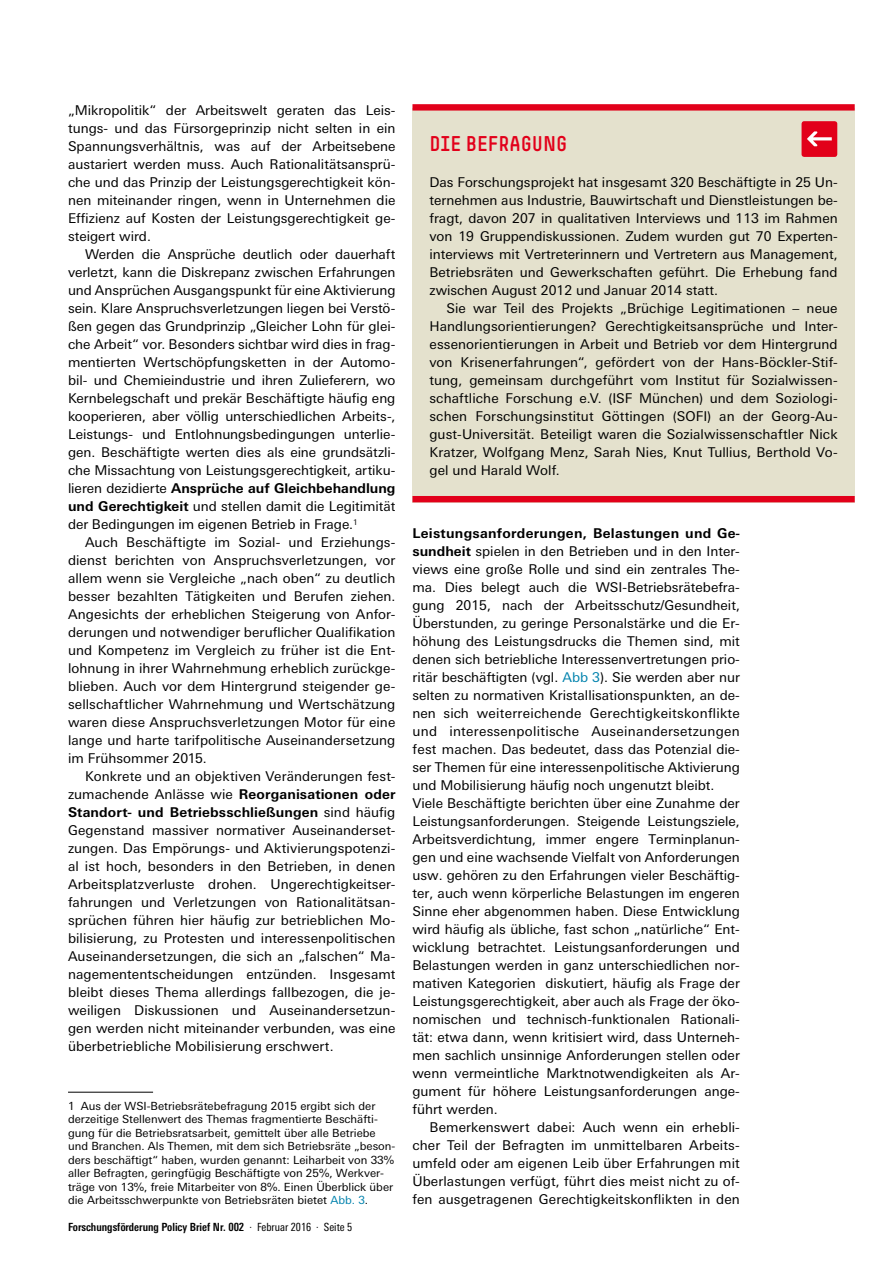
<style>
.page{position:relative;width:893px;height:1263px;background:#fff}
.page>*{position:absolute;margin:0;border:0;box-sizing:border-box;transform-origin:0 0}
.t1{font:21px "Simple HBS";color:#e2001a}
.Copytext_ohne_Einzug{font:13.5px/18px "Univers Next Pro";color:#000;text-align:justify}
.Copytext_mit_Einzug{font:13.5px/18px "Univers Next Pro";letter-spacing:.005em;color:#000;text-align:justify}
.Fußnote{font:11.25px/13.5px "Univers Next Pro";color:#000}
.t2{font:700 condensed 11.25px "Univers Next Pro";color:#000}
.s1{font-weight:700}
.s2{color:#0082ad}
.s3{font-weight:400}
</style>
<div class="page">
<hr style="left:68px;top:1092px;width:85px;height:1px;background:#000">
<div style="left:412px;top:108px;width:443px;height:394px;background:#e4e1cd"></div>
<div style="left:412px;top:104px;width:443px;height:7px;background:#e2001a"></div>
<div style="left:412px;top:496px;width:443px;height:6px;background:#e2001a"></div>
<div style="left:801px;top:122px;width:36px;height:35px;background:#e2001a;border-radius:3px"></div>
<svg style="left:807px;top:131px;width:25px;height:15px"></svg>
<p class="Copytext_ohne_Einzug" style="left:68px;top:102px;width:329px">„Mikropolitik“ der Arbeitswelt geraten das Leis&shy;tungs- und das Fürsorgeprinzip nicht selten in ein Spannungsverhältnis, was auf der Arbeitsebene austariert werden muss. Auch Rationalitätsansprü&shy;che und das Prinzip der Leistungsgerechtigkeit kön&shy;nen miteinander ringen, wenn in Unternehmen die Effizienz auf Kosten der Leistungsgerechtigkeit ge&shy;steigert wird.</p>
<p class="Copytext_mit_Einzug" style="left:68px;top:246px;width:329px;text-indent:17px">Werden die Ansprüche deutlich oder dauerhaft verletzt, kann die Diskrepanz zwischen Erfahrungen und Ansprüchen Ausgangspunkt für eine Aktivierung sein. Klare Anspruchsverletzungen liegen bei Verstö&shy;ßen gegen das Grundprinzip „Gleicher Lohn für glei&shy;che Arbeit“ vor. Besonders sichtbar wird dies in frag&shy;mentierten Wertschöpfungsketten in der Automo&shy;bil- und Chemieindustrie und ihren Zulieferern, wo Kernbelegschaft und prekär Beschäftigte häufig eng kooperieren, aber völlig unterschiedlichen Arbeits-, Leistungs- und Entlohnungsbedingungen unterlie&shy;gen. Beschäftigte werten dies als eine grundsätzli&shy;che Missachtung von Leistungsgerechtigkeit, artiku&shy;lieren dezidierte <span class="s1">Ansprüche auf Gleichbehandlung und Gerechtigkeit</span> und stellen damit die Legitimität der Bedingungen im eigenen Betrieb in Frage.<sup>1</sup></p>
<p class="Copytext_mit_Einzug" style="left:68px;top:534px;width:329px;text-indent:17px">Auch Beschäftigte im Sozial- und Erziehungs&shy;dienst berichten von Anspruchsverletzungen, vor allem wenn sie Vergleiche „nach oben“ zu deutlich besser bezahlten Tätigkeiten und Berufen ziehen.<br>Angesichts der erheblichen Steigerung von Anfor&shy;derungen und notwendiger beruflicher Qualifikation und Kompetenz im Vergleich zu früher ist die Ent&shy;lohnung in ihrer Wahrnehmung erheblich zurückge&shy;blieben. Auch vor dem Hintergrund steigender ge&shy;sellschaftlicher Wahrnehmung und Wertschätzung waren diese Anspruchsverletzungen Motor für eine lange und harte tarifpolitische Auseinandersetzung im Frühsommer 2015.</p>
<p class="Copytext_mit_Einzug" style="left:68px;top:768px;width:329px;text-indent:17px">Konkrete und an objektiven Veränderungen fest&shy;zumachende Anlässe wie <span class="s1">Reorganisationen oder Standort- und Betriebsschließungen</span> sind häufig Gegenstand massiver normativer Auseinanderset&shy;zungen. Das Empörungs- und Aktivierungspotenzi&shy;al ist hoch, besonders in den Betrieben, in denen Arbeitsplatzverluste drohen. Ungerechtigkeitser&shy;fahrungen und Verletzungen von Rationalitätsan&shy;sprüchen führen hier häufig zur betrieblichen Mo&shy;bilisierung, zu Protesten und interessenpolitischen Auseinandersetzungen, die sich an „falschen“ Ma&shy;nagemententscheidungen entzünden. Insgesamt bleibt dieses Thema allerdings fallbezogen, die je&shy;weiligen Diskussionen und Auseinandersetzun&shy;gen werden nicht miteinander verbunden, was eine überbetriebliche Mobilisierung erschwert.</p>
<p class="Fußnote" style="left:68px;top:1099px;width:329px">1 Aus der WSI-Betriebsrätebefragung 2015 ergibt sich der derzeitige Stellenwert des Themas fragmentierte Beschäfti&shy;gung für die Betriebsratsarbeit, gemittelt über alle Betriebe und Branchen. Als Themen, mit dem sich Betriebsräte „beson&shy;ders beschäftigt“ haben, wurden genannt: Leiharbeit von 33% aller Befragten, geringfügig Beschäftigte von 25%, Werkver&shy;träge von 13%, freie Mitarbeiter von 8%. Einen Überblick über die Arbeitsschwerpunkte von Betriebsräten bietet <span class="s2">Abb. 3</span>.</p>
<p class="t2" style="left:68px;top:1221px;width:286px">Forschungsförderung Policy Brief Nr. 002 <span class="s3">· Februar 2016 · Seite 5</span></p>
<p class="t1" style="left:429px;top:132px;width:139px">DIE BEFRAGUNG</p>
<p class="Copytext_ohne_Einzug" style="left:429px;top:174px;width:410px">Das Forschungsprojekt hat insgesamt 320 Beschäftigte in 25 Un-</p>
<p class="Copytext_ohne_Einzug" style="left:429px;top:192px;width:410px">ternehmen aus Industrie, Bauwirtschaft und Dienstleistungen be-</p>
<p class="Copytext_ohne_Einzug" style="left:429px;top:210px;width:410px">fragt, davon 207 in qualitativen Interviews und 113 im Rahmen</p>
<p class="Copytext_ohne_Einzug" style="left:429px;top:228px;width:410px">von 19 Gruppendiskussionen. Zudem wurden gut 70 Experten-</p>
<p class="Copytext_ohne_Einzug" style="left:429px;top:246px;width:410px">interviews mit Vertreterinnern und Vertretern aus Management,</p>
<p class="Copytext_ohne_Einzug" style="left:429px;top:264px;width:410px">Betriebsräten und Gewerkschaften geführt. Die Erhebung fand</p>
<p class="Copytext_ohne_Einzug" style="left:429px;top:282px;width:290px">zwischen August 2012 und Januar 2014 statt.</p>
<p class="Copytext_ohne_Einzug" style="left:446px;top:299px;width:393px">Sie war Teil des Projekts „Brüchige Legitimationen – neue</p>
<p class="Copytext_ohne_Einzug" style="left:429px;top:317px;width:410px">Handlungsorientierungen? Gerechtigkeitsansprüche und Inter-</p>
<p class="Copytext_ohne_Einzug" style="left:429px;top:335px;width:410px">essenorientierungen in Arbeit und Betrieb vor dem Hintergrund</p>
<p class="Copytext_ohne_Einzug" style="left:429px;top:353px;width:410px">von Krisenerfahrungen“, gefördert von der Hans-Böckler-Stif-</p>
<p class="Copytext_ohne_Einzug" style="left:429px;top:371px;width:410px">tung, gemeinsam durchgeführt vom Institut für Sozialwissen-</p>
<p class="Copytext_ohne_Einzug" style="left:429px;top:389px;width:410px">schaftliche Forschung e.V. (ISF München) und dem Soziologi-</p>
<p class="Copytext_ohne_Einzug" style="left:429px;top:407px;width:410px">schen Forschungsinstitut Göttingen (SOFI) an der Georg-Au-</p>
<p class="Copytext_ohne_Einzug" style="left:429px;top:425px;width:410px">gust-Universität. Beteiligt waren die Sozialwissenschaftler Nick</p>
<p class="Copytext_ohne_Einzug" style="left:429px;top:443px;width:410px">Kratzer, Wolfgang Menz, Sarah Nies, Knut Tullius, Berthold Vo-</p>
<p class="Copytext_ohne_Einzug" style="left:429px;top:461px;width:132px">gel und Harald Wolf.</p>
<p class="Copytext_ohne_Einzug" style="left:412px;top:525px;width:329px"><span class="s1">Leistungsanforderungen, Belastungen und Ge&shy;sundheit</span> spielen in den Betrieben und in den Inter&shy;views eine große Rolle und sind ein zentrales The&shy;ma. Dies belegt auch die WSI-Betriebsrätebefra&shy;gung 2015, nach der Arbeitsschutz/Gesundheit, Überstunden, zu geringe Personalstärke und die Er&shy;höhung des Leistungsdrucks die Themen sind, mit denen sich betriebliche Interessenvertretungen prio&shy;ritär beschäftigten (vgl. <span class="s2">Abb 3</span>). Sie werden aber nur selten zu normativen Kristallisationspunkten, an de&shy;nen sich weiterreichende Gerechtigkeitskonflikte und interessenpolitische Auseinandersetzungen fest machen. Das bedeutet, dass das Potenzial die&shy;ser Themen für eine interessenpolitische Aktivierung und Mobilisierung häufig noch ungenutzt bleibt.</p>
<p class="Copytext_ohne_Einzug" style="left:412px;top:795px;width:329px">Viele Beschäftigte berichten über eine Zunahme der Leistungsanforderungen. Steigende Leistungsziele, Arbeitsverdichtung, immer engere Terminplanun&shy;gen und eine wachsende Vielfalt von Anforderungen usw. gehören zu den Erfahrungen vieler Beschäftig&shy;ter, auch wenn körperliche Belastungen im engeren Sinne eher abgenommen haben. Diese Entwicklung wird häufig als übliche, fast schon „natürliche“ Ent&shy;wicklung betrachtet. Leistungsanforderungen und Belastungen werden in ganz unterschiedlichen nor&shy;mativen Kategorien diskutiert, häufig als Frage der Leistungsgerechtigkeit, aber auch als Frage der öko&shy;nomischen und technisch-funktionalen Rationali&shy;tät: etwa dann, wenn kritisiert wird, dass Unterneh&shy;men sachlich unsinnige Anforderungen stellen oder wenn vermeintliche Marktnotwendigkeiten als Ar&shy;gument für höhere Leistungsanforderungen ange&shy;führt werden.</p>
<p class="Copytext_mit_Einzug" style="left:412px;top:1119px;width:329px;text-indent:17px">Bemerkenswert dabei: Auch wenn ein erhebli&shy;cher Teil der Befragten im unmittelbaren Arbeits&shy;umfeld oder am eigenen Leib über Erfahrungen mit Überlastungen verfügt, führt dies meist nicht zu of&shy;fen ausgetragenen Gerechtigkeitskonflikten in den</p>
</div>
